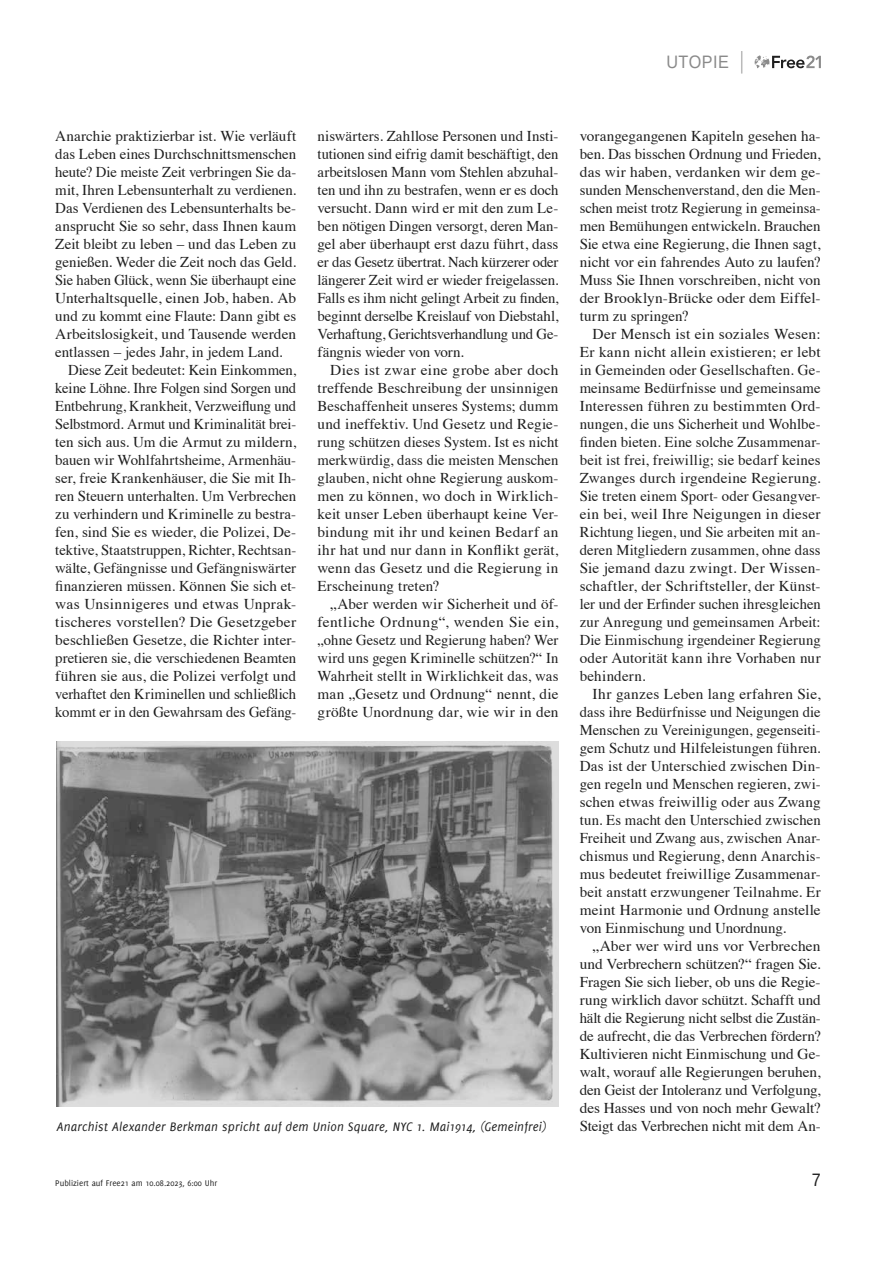
<style>
.page{position:relative;width:893px;height:1263px;background:#fff}
.page>*{position:absolute;margin:0;border:0;box-sizing:border-box;transform-origin:0 0}
.t1{font:18px "Liberation Sans";letter-spacing:.03em;color:#8a8a8a;scale:.9 1}
.t2{font:18px "Liberation Sans";color:#1f1f1f;scale:.9 1}
.t3{font:15px/18px "Times";color:#1f1f1f;text-align:justify}
.t4{font:15px "Times";letter-spacing:.02em;color:#1f1f1f}
.t5{font:italic 13.5px "Delicious";letter-spacing:.015em;color:#1f1f1f}
.t6{font:9px "Delicious";color:#1f1f1f}
</style>
<div class="page">
<svg style="left:755px;top:55px;width:66px;height:13px"></svg>
<svg style="left:741px;top:51px;width:1px;height:23px"></svg>
<img style="left:57px;top:742px;width:501px;height:365px">
<p class="t1" style="left:666px;top:51px;width:71px">Utopie</p>
<p class="t3" style="left:55px;top:126px;width:242px">Anarchie praktizierbar ist. Wie verläuft</p>
<p class="t3" style="left:55px;top:144px;width:242px">das Leben eines Durchschnittsmenschen</p>
<p class="t3" style="left:55px;top:162px;width:242px">heute? Die meiste Zeit verbringen Sie da-</p>
<p class="t3" style="left:55px;top:180px;width:242px">mit, Ihren Lebensunterhalt zu verdienen.</p>
<p class="t3" style="left:55px;top:198px;width:242px">Das Verdienen des Lebensunterhalts be-</p>
<p class="t3" style="left:55px;top:216px;width:242px">ansprucht Sie so sehr, dass Ihnen kaum</p>
<p class="t3" style="left:55px;top:234px;width:242px">Zeit bleibt zu leben – und das Leben zu</p>
<p class="t3" style="left:55px;top:252px;width:242px">genießen. Weder die Zeit noch das Geld.</p>
<p class="t3" style="left:55px;top:270px;width:242px">Sie haben Glück, wenn Sie überhaupt eine</p>
<p class="t3" style="left:55px;top:288px;width:242px">Unterhaltsquelle, einen Job, haben. Ab</p>
<p class="t3" style="left:55px;top:306px;width:242px">und zu kommt eine Flaute: Dann gibt es</p>
<p class="t3" style="left:55px;top:324px;width:242px">Arbeitslosigkeit, und Tausende werden</p>
<p class="t3" style="left:55px;top:342px;width:229px">entlassen – jedes Jahr, in jedem Land.</p>
<p class="t3" style="left:68px;top:360px;width:230px">Diese Zeit bedeutet: Kein Einkommen,</p>
<p class="t3" style="left:55px;top:378px;width:242px">keine Löhne. Ihre Folgen sind Sorgen und</p>
<p class="t3" style="left:55px;top:396px;width:242px">Entbehrung, Krankheit, Verzweiflung und</p>
<p class="t3" style="left:55px;top:414px;width:242px">Selbstmord. Armut und Kriminalität brei-</p>
<p class="t3" style="left:55px;top:432px;width:242px">ten sich aus. Um die Armut zu mildern,</p>
<p class="t3" style="left:55px;top:450px;width:242px">bauen wir Wohlfahrtsheime, Armenhäu-</p>
<p class="t3" style="left:55px;top:468px;width:242px">ser, freie Krankenhäuser, die Sie mit Ih-</p>
<p class="t3" style="left:55px;top:486px;width:242px">ren Steuern unterhalten. Um Verbrechen</p>
<p class="t3" style="left:55px;top:504px;width:242px">zu verhindern und Kriminelle zu bestra-</p>
<p class="t3" style="left:55px;top:522px;width:242px">fen, sind Sie es wieder, die Polizei, De-</p>
<p class="t3" style="left:55px;top:540px;width:242px">tektive, Staatstruppen, Richter, Rechtsan-</p>
<p class="t3" style="left:55px;top:558px;width:242px">wälte, Gefängnisse und Gefängniswärter</p>
<p class="t3" style="left:55px;top:576px;width:242px">finanzieren müssen. Können Sie sich et-</p>
<p class="t4" style="left:55px;top:590px;width:242px">was Unsinnigeres und etwas Unprak-</p>
<p class="t3" style="left:55px;top:612px;width:242px">tischeres vorstellen? Die Gesetzgeber</p>
<p class="t3" style="left:55px;top:630px;width:242px">beschließen Gesetze, die Richter inter-</p>
<p class="t3" style="left:55px;top:648px;width:242px">pretieren sie, die verschiedenen Beamten</p>
<p class="t3" style="left:55px;top:666px;width:242px">führen sie aus, die Polizei verfolgt und</p>
<p class="t3" style="left:55px;top:684px;width:242px">verhaftet den Kriminellen und schließlich</p>
<p class="t3" style="left:55px;top:702px;width:242px">kommt er in den Gewahrsam des Gefäng-</p>
<p class="t3" style="left:317px;top:126px;width:242px">niswärters. Zahllose Personen und Insti&shy;tutionen sind eifrig damit beschäftigt, den arbeitslosen Mann vom Stehlen abzuhal&shy;ten und ihn zu bestrafen, wenn er es doch versucht. Dann wird er mit den zum Le&shy;ben nötigen Dingen versorgt, deren Man&shy;gel aber überhaupt erst dazu führt, dass er das Gesetz übertrat. Nach kürzerer oder längerer Zeit wird er wieder freigelassen.<br>Falls es ihm nicht gelingt Arbeit zu finden, beginnt derselbe Kreislauf von Diebstahl, Verhaftung, Gerichtsverhandlung und Ge&shy;fängnis wieder von vorn.</p>
<p class="t3" style="left:317px;top:360px;width:242px;text-indent:13px">Dies ist zwar eine grobe aber doch treffende Beschreibung der unsinnigen Beschaffenheit unseres Systems; dumm und ineffektiv. Und Gesetz und Regie&shy;rung schützen dieses System. Ist es nicht merkwürdig, dass die meisten Menschen glauben, nicht ohne Regierung auskom&shy;men zu können, wo doch in Wirklich&shy;keit unser Leben überhaupt keine Ver&shy;bindung mit ihr und keinen Bedarf an ihr hat und nur dann in Konflikt gerät, wenn das Gesetz und die Regierung in Erscheinung treten?</p>
<p class="t3" style="left:317px;top:594px;width:242px;text-indent:13px">„Aber werden wir Sicherheit und öf&shy;fentliche Ordnung“, wenden Sie ein, „ohne Gesetz und Regierung haben? Wer wird uns gegen Kriminelle schützen?“ In Wahrheit stellt in Wirklichkeit das, was man „Gesetz und Ordnung“ nennt, die größte Unordnung dar, wie wir in den</p>
<p class="t3" style="left:580px;top:126px;width:242px">vorangegangenen Kapiteln gesehen ha&shy;ben. Das bisschen Ordnung und Frieden, das wir haben, verdanken wir dem ge&shy;sunden Menschenverstand, den die Men&shy;schen meist trotz Regierung in gemeinsa&shy;men Bemühungen entwickeln. Brauchen Sie etwa eine Regierung, die Ihnen sagt, nicht vor ein fahrendes Auto zu laufen?<br>Muss Sie Ihnen vorschreiben, nicht von der Brooklyn-Brücke oder dem Eiffel&shy;turm zu springen?</p>
<p class="t3" style="left:580px;top:324px;width:242px;text-indent:13px">Der Mensch ist ein soziales Wesen:<br>Er kann nicht allein existieren; er lebt in Gemeinden oder Gesellschaften. Ge&shy;meinsame Bedürfnisse und gemeinsame Interessen führen zu bestimmten Ord&shy;nungen, die uns Sicherheit und Wohlbe&shy;finden bieten. Eine solche Zusammenar&shy;beit ist frei, freiwillig; sie bedarf keines Zwanges durch irgendeine Regierung.<br>Sie treten einem Sport- oder Gesangver&shy;ein bei, weil Ihre Neigungen in dieser Richtung liegen, und Sie arbeiten mit an&shy;deren Mitgliedern zusammen, ohne dass Sie jemand dazu zwingt. Der Wissen&shy;schaftler, der Schriftsteller, der Künst&shy;ler und der Erfinder suchen ihresgleichen zur Anregung und gemeinsamen Arbeit:<br>Die Einmischung irgendeiner Regierung oder Autorität kann ihre Vorhaben nur behindern.</p>
<p class="t3" style="left:580px;top:684px;width:242px;text-indent:13px">Ihr ganzes Leben lang erfahren Sie, dass ihre Bedürfnisse und Neigungen die Menschen zu Vereinigungen, gegenseiti&shy;gem Schutz und Hilfeleistungen führen.<br>Das ist der Unterschied zwischen Din&shy;gen regeln und Menschen regieren, zwi&shy;schen etwas freiwillig oder aus Zwang tun. Es macht den Unterschied zwischen Freiheit und Zwang aus, zwischen Anar&shy;chismus und Regierung, denn Anarchis&shy;mus bedeutet freiwillige Zusammenar&shy;beit anstatt erzwungener Teilnahme. Er meint Harmonie und Ordnung anstelle von Einmischung und Unordnung.</p>
<p class="t3" style="left:580px;top:936px;width:242px;text-indent:13px">„Aber wer wird uns vor Verbrechen und Verbrechern schützen?“ fragen Sie.<br>Fragen Sie sich lieber, ob uns die Regie&shy;rung wirklich davor schützt. Schafft und hält die Regierung nicht selbst die Zustän&shy;de aufrecht, die das Verbrechen fördern?<br>Kultivieren nicht Einmischung und Ge&shy;walt, worauf alle Regierungen beruhen, den Geist der Intoleranz und Verfolgung, des Hasses und von noch mehr Gewalt?</p>
<p class="t5" style="left:57px;top:1119px;width:491px">Anarchist Alexander Berkman spricht auf dem Union Square, NYC 1. Mai1914, (Gemeinfrei)</p>
<p class="t3" style="left:580px;top:1116px;width:242px">Steigt das Verbrechen nicht mit dem An-</p>
<p class="t6" style="left:55px;top:1177px;width:163px">Publiziert auf Free21 am 10.08.2023, 6:00 Uhr</p>
<p class="t2" style="left:812px;top:1168px;width:12px">7</p>
</div>
